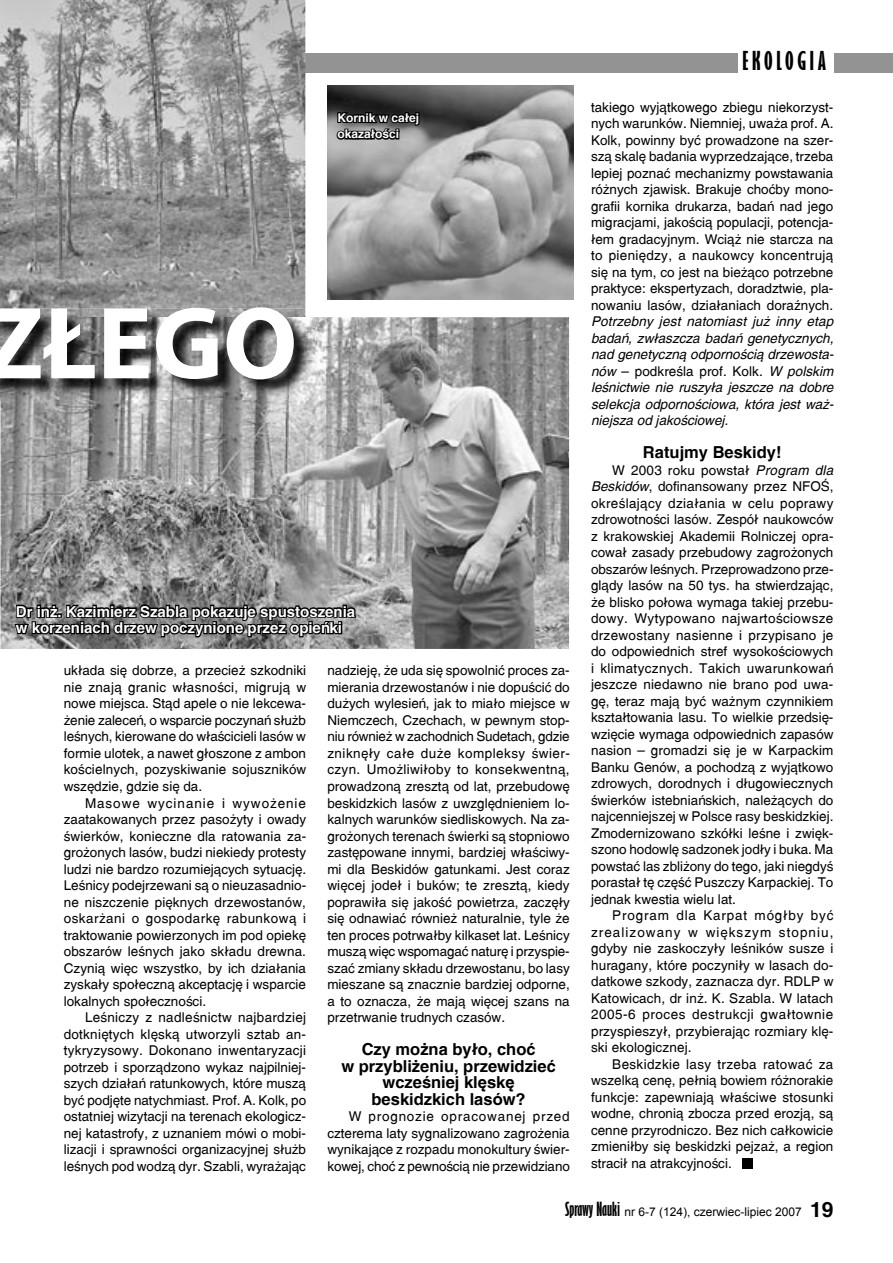
<style>
.page{position:relative;width:893px;height:1263px;background:#fff}
.page>*{position:absolute;margin:0;border:0;box-sizing:border-box;transform-origin:0 0}
.t1{font:700 103.5px "Myriad Pro";color:#fff}
.t2{font:700 extra-condensed 24px "Gill Sans";letter-spacing:.14em;color:#000;scale:1.11 1}
.t3{font:700 16.5px/16.5px "PL Switzerland";color:#000;text-align:center}
.t4{font:700 15px/16.5px "PL Switzerland";color:#fff}
.t5{font:13.5px/16.5px "PL Switzerland Plain";color:#000;text-align:justify}
.t6{font:italic 13.5px/16.5px "PL Switzerland";color:#000;text-align:justify}
.t7{font:12px "Arial";color:#000}
.t8{font:700 12px/16.5px "PL Switzerland";color:#fff}
.s1{font-family:"PL Switzerland";font-style:italic}
.s2{font-family:"Gill Sans";font-weight:700;font-stretch:extra-condensed;font-size:18px}
.s3{font-family:"PL Switzerland";font-weight:700;font-size:21px}
</style>
<div class="page">
<div style="left:0;top:53px;width:893px;height:20px;background:#939393"></div>
<div style="left:738px;top:38px;width:96px;height:41px;background:#fff"></div>
<img style="left:327px;top:85px;width:246px;height:214px">
<div style="left:742px;top:1158px;width:10px;height:10px;background:#000"></div>
<img style="left:0;top:0;width:305px;height:309px">
<img style="left:0;top:317px;width:569px;height:332px">
<img style="left:0;top:309px;width:305px;height:8px">
<img style="left:0;top:317px;width:314px;height:82px">
<svg style="left:335px;top:96px;width:86px;height:48px;background:#3f3f3f"></svg>
<svg style="left:13px;top:603px;width:344px;height:46px;background:#515151"></svg>
<p class="t8" style="left:337px;top:109px;width:83px">Kornik w ca³ej okaza³oœci</p>
<h1 class="t1" style="left:-16px;top:285px;width:315px">ZŁEGO</h1>
<p class="t4" style="left:16px;top:603px;width:341px">Dr in¿. Kazimierz Szabla pokazuje spustoszenia w korzeniach drzew poczynione przez opieñki</p>
<p class="t5" style="left:64px;top:662px;width:244px">uk³ada siê dobrze, a przecie¿ szkodniki nie znaj¹ granic w³asnoœci, migruj¹ w nowe miejsca. St¹d apele o nie lekcewa-¿enie zaleceñ, o wsparcie poczynañ s³u¿b leœnych, kierowane do w³aœcicieli lasów w formie ulotek, a nawet g³oszone z ambon koœcielnych, pozyskiwanie sojuszników wszêdzie, gdzie siê da.</p>
<p class="t5" style="left:64px;top:794px;width:244px;text-indent:21px">Masowe wycinanie i wywo¿enie zaatakowanych przez paso¿yty i owady œwierków, konieczne dla ratowania za&shy;gro¿onych lasów, budzi niekiedy protesty ludzi nie bardzo rozumiej¹cych sytuacjê.<br>Leœnicy podejrzewani s¹ o nieuzasadnio&shy;ne niszczenie piêknych drzewostanów, oskar¿ani o gospodarkê rabunkow¹ i traktowanie powierzonych im pod opiekê obszarów leœnych jako sk³adu drewna.<br>Czyni¹ wiêc wszystko, by ich dzia³ania zyska³y spo³eczn¹ akceptacjê i wsparcie lokalnych spo³ecznoœci.</p>
<p class="t5" style="left:64px;top:1009px;width:244px;text-indent:21px">Leœniczy z nadleœnictw najbardziej dotkniêtych klêsk¹ utworzyli sztab an&shy;tykryzysowy. Dokonano inwentaryzacji potrzeb i sporz¹dzono wykaz najpilniej&shy;szych dzia³añ ratunkowych, które musz¹ byæ podjête natychmiast. Prof. A. Kolk, po ostatniej wizytacji na terenach ekologicz&shy;nej katastrofy, z uznaniem mówi o mobi&shy;lizacji i sprawnoœci organizacyjnej s³u¿b leœnych pod wodz¹ dyr. Szabli, wyra¿aj¹c</p>
<p class="t5" style="left:327px;top:662px;width:244px">nadziejê, ¿e uda siê spowolniæ proces za&shy;mierania drzewostanów i nie dopuœciæ do du¿ych wylesieñ, jak to mia³o miejsce w Niemczech, Czechach, w pewnym stop&shy;niu równie¿ w zachodnich Sudetach, gdzie zniknê³y ca³e du¿e kompleksy œwier&shy;czyn. Umo¿liwi³oby to konsekwentn¹, prowadzon¹ zreszt¹ od lat, przebudowê beskidzkich lasów z uwzglêdnieniem lo&shy;kalnych warunków siedliskowych. Na za&shy;gro¿onych terenach œwierki s¹ stopniowo zastêpowane innymi, bardziej w³aœciwy&shy;mi dla Beskidów gatunkami. Jest coraz wiêcej jode³ i buków; te zreszt¹, kiedy poprawi³a siê jakoœæ powietrza, zaczê³y siê odnawiaæ równie¿ naturalnie, tyle ¿e ten proces potrwa³by kilkaset lat. Leœnicy musz¹ wiêc wspomagaæ naturê i przyspie&shy;szaæ zmiany sk³adu drzewostanu, bo lasy mieszane s¹ znacznie bardziej odporne, a to oznacza, ¿e maj¹ wiêcej szans na przetrwanie trudnych czasów.</p>
<p class="t3" style="left:341px;top:1041px;width:216px">Czy mo¿na by³o, choæ<br>w przybli¿eniu, przewidzieæ wczeœniej klêskê beskidzkich lasów?</p>
<p class="t5" style="left:327px;top:1108px;width:244px;text-indent:21px">W prognozie opracowanej przed czterema laty sygnalizowano zagro¿enia wynikaj¹ce z rozpadu monokultury œwier&shy;kowej, choæ z pewnoœci¹ nie przewidziano</p>
<h2 class="t2" style="left:742px;top:46px;width:77px">EKOLOGIA</h2>
<p class="t5" style="left:591px;top:98px;width:244px">takiego wyj¹tkowego zbiegu niekorzyst&shy;nych warunków. Niemniej, uwa¿a prof. A.<br>Kolk, powinny byæ prowadzone na szer&shy;sz¹ skalê badania wyprzedzaj¹ce, trzeba lepiej poznaæ mechanizmy powstawania ró¿nych zjawisk. Brakuje choæby mono&shy;grafii kornika drukarza, badañ nad jego migracjami, jakoœci¹ populacji, potencja-³em gradacyjnym. Wci¹¿ nie starcza na to pieniêdzy, a naukowcy koncentruj¹ siê na tym, co jest na bie¿¹co potrzebne praktyce: ekspertyzach, doradztwie, pla&shy;nowaniu lasów, dzia³aniach doraźnych.</p>
<p class="t6" style="left:591px;top:313px;width:244px">Potrzebny jest natomiast ju¿ inny etap badañ, zw³aszcza badañ genetycznych, nad genetyczn¹ odpornoœci¹ drzewosta-</p>
<p class="t5" style="left:591px;top:362px;width:244px"><span class="s1">nów</span> – podkreœla prof. Kolk. <span class="s1">W polskim</span></p>
<p class="t6" style="left:591px;top:379px;width:244px">leœnictwie nie ruszy³a jeszcze na dobre selekcja odpornoœciowa, która jest wa¿- niejsza od jakoœciowej.</p>
<p class="t3" style="left:643px;top:444px;width:140px">Ratujmy Beskidy!</p>
<p class="t5" style="left:591px;top:462px;width:244px;text-indent:21px">W 2003 roku powsta³ <span class="s1">Program dla Beskidów</span>, dofinansowany przez NFOŒ, okreœlaj¹cy dzia³ania w celu poprawy zdrowotnoœci lasów. Zespó³ naukowców z krakowskiej Akademii Rolniczej opra&shy;cowa³ zasady przebudowy zagro¿onych obszarów leœnych. Przeprowadzono prze&shy;gl¹dy lasów na 50 tys. ha stwierdzaj¹c, ¿e blisko po³owa wymaga takiej przebu&shy;dowy. Wytypowano najwartoœciowsze drzewostany nasienne i przypisano je do odpowiednich stref wysokoœciowych i klimatycznych. Takich uwarunkowañ jeszcze niedawno nie brano pod uwa&shy;gê, teraz maj¹ byæ wa¿nym czynnikiem kszta³towania lasu. To wielkie przedsiê&shy;wziêcie wymaga odpowiednich zapasów nasion – gromadzi siê je w Karpackim Banku Genów, a pochodz¹ z wyj¹tkowo zdrowych, dorodnych i d³ugowiecznych œwierków istebniañskich, nale¿¹cych do najcenniejszej w Polsce rasy beskidzkiej.<br>Zmodernizowano szkó³ki leœne i zwiêk&shy;szono hodowlê sadzonek jod³y i buka. Ma powstaæ las zbli¿ony do tego, jaki niegdyœ porasta³ tê czêœæ Puszczy Karpackiej. To jednak kwestia wielu lat.</p>
<p class="t5" style="left:591px;top:907px;width:244px;text-indent:21px">Program dla Karpat móg³by byæ zrealizowany w wiêkszym stopniu, gdyby nie zaskoczy³y leœników susze i huragany, które poczyni³y w lasach do&shy;datkowe szkody, zaznacza dyr. RDLP w Katowicach, dr in¿. K. Szabla. W latach 2005-6 proces destrukcji gwa³townie przyspieszy³, przybieraj¹c rozmiary klê&shy;ski ekologicznej.</p>
<p class="t5" style="left:591px;top:1056px;width:244px;text-indent:21px">Beskidzkie lasy trzeba ratowaæ za wszelk¹ cenê, pe³ni¹ bowiem ró¿norakie funkcje: zapewniaj¹ w³aœciwe stosunki wodne, chroni¹ zbocza przed erozj¹, s¹ cenne przyrodniczo. Bez nich ca³kowicie zmieni³by siê beskidzki pejza¿, a region straci³ na atrakcyjnoœci.</p>
<p class="t7" style="left:565px;top:1204px;width:270px"><span class="s2">Sprawy Nauki</span> nr 6-7 (124), czerwiec-lipiec 2007 <span class="s3">19</span></p>
</div>
